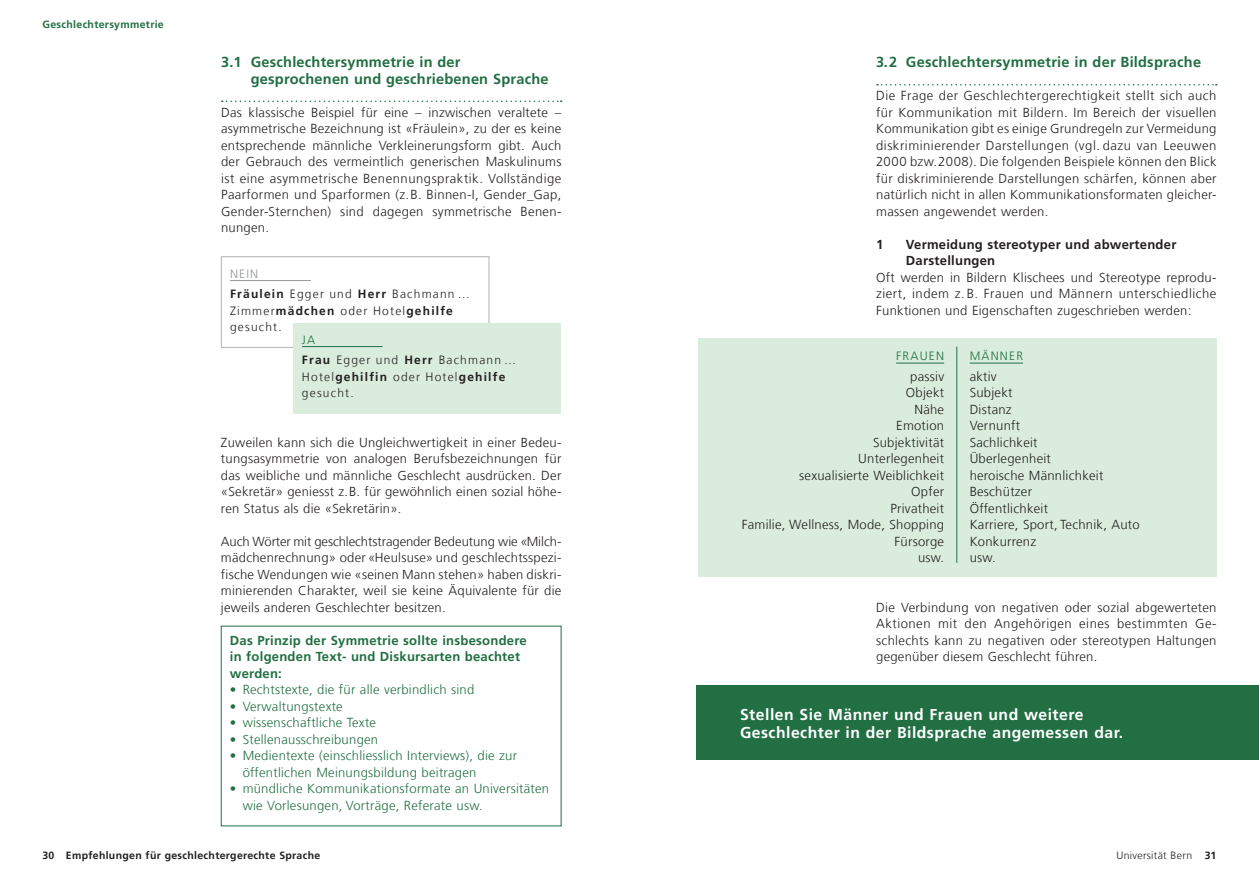
<style>
.page{position:relative;width:1259px;height:893px;background:#fff}
.page>*{position:absolute;margin:0;border:0;box-sizing:border-box;transform-origin:0 0}
.t1{font:700 15.75px/18.9px "Frutiger LT Com";letter-spacing:.03em;color:#fff}
.t2{font:700 14.55px/16.5px "Frutiger LT Com";letter-spacing:.015em;color:#216f42}
.t3{font:300 13.05px/16.5px "Frutiger LT Com";letter-spacing:.02em;color:#231f20;text-align:justify}
.t4{font:300 13.05px/16.5px "Frutiger LT Com";letter-spacing:.02em;color:#216f42}
.t5{font:700 13.05px/16.5px "Frutiger LT Com";letter-spacing:.02em;color:#216f42}
.t6{font:700 13.05px/16.5px "Frutiger LT Com";letter-spacing:.02em;color:#231f20}
.t7{font:300 12px/20.4px "Frutiger LT Com";letter-spacing:.1em;color:#231f20}
.t8{font:300 12px "Frutiger LT Com";letter-spacing:.1em;color:#216f42}
.t9{font:700 10.5px "Frutiger LT Com";letter-spacing:.03em;color:#231f20}
.t10{font:700 10.5px "Frutiger LT Com";letter-spacing:.03em;color:#216f42}
.t11{font:300 10.5px "Frutiger LT Com";letter-spacing:.03em;color:#231f20}
.s1{color:#939598}
.s2{font-weight:700}
.s3{color:#216f42}
</style>
<div class="page">
<svg style="left:222px;top:101px;width:340px;height:1px"></svg>
<hr style="left:230px;top:280px;width:81px;height:1px;background:#939598">
<div style="left:221px;top:257px;width:268px;height:91px;border:1px solid #b2b3b7"></div>
<div style="left:293px;top:323px;width:268px;height:91px;background:#daeddc"></div>
<hr style="left:302px;top:346px;width:80px;height:1px;background:#216f42">
<svg style="left:877px;top:84px;width:339px;height:2px"></svg>
<div style="left:697px;top:338px;width:519px;height:239px;background:#daeddc"></div>
<hr style="left:896px;top:363px;width:48px;height:1px;background:#216f42">
<hr style="left:969px;top:363px;width:54px;height:1px;background:#216f42">
<hr style="left:956px;top:347px;width:1px;height:216px;background:#216f42">
<div style="left:697px;top:686px;width:562px;height:74px;background:#216f42"></div>
<p class="t10" style="left:43px;top:18px;width:123px">Geschlechtersymmetrie</p>
<p class="t2" style="left:251px;top:54px;width:299px;text-indent:-30px">3.1 Geschlechtersymmetrie in der gesprochenen und geschriebenen Sprache</p>
<p class="t3" style="left:221px;top:104px;width:342px">Das klassische Beispiel für eine – inzwischen veraltete – asymmetrische Bezeichnung ist «Fräulein», zu der es keine entsprechende männliche Verkleinerungsform gibt. Auch der Gebrauch des vermeintlich generischen Maskulinums ist eine asymmetrische Benennungspraktik. Vollständige Paarformen und Sparformen (z.B. Binnen-I, Gender_Gap, Gender-Sternchen) sind dagegen symmetrische Benen&shy;nungen.</p>
<p class="t7" style="left:230px;top:263px;width:241px"><span class="s1">NEIN<br></span><span class="s2">Fräulein</span> Egger und <span class="s2">Herr</span> Bachmann …</p>
<p class="t7" style="left:230px;top:302px;width:224px;line-height:16.5px">Zimmer<span class="s2">mädchen</span> oder Hotel<span class="s2">gehilfe </span>gesucht.</p>
<p class="t7" style="left:302px;top:329px;width:216px"><span class="s3">JA<br></span><span class="s2">Frau</span> Egger und <span class="s2">Herr</span> Bachmann …</p>
<p class="t7" style="left:302px;top:368px;width:205px;line-height:16.5px">Hotel<span class="s2">gehilfin</span> oder Hotel<span class="s2">gehilfe </span>gesucht.</p>
<p class="t3" style="left:221px;top:434px;width:342px">Zuweilen kann sich die Ungleichwertigkeit in einer Bedeu&shy;tungsasymmetrie von analogen Berufsbezeichnungen für das weibliche und männliche Geschlecht ausdrücken. Der «Sekretär» geniesst z.B. für gewöhnlich einen sozial höhe&shy;ren Status als die «Sekretärin».</p>
<p class="t3" style="left:221px;top:533px;width:342px">Auch Wörter mit geschlechtstragender Bedeutung wie «Milch&shy;mädchenrechnung» oder «Heulsuse» und geschlechtsspezi&shy;fische Wendungen wie «seinen Mann stehen» haben diskri&shy;minierenden Charakter, weil sie keine Äquivalente für die jeweils anderen Geschlechter besitzen.</p>
<p class="t5" style="left:230px;top:632px;width:298px">Das Prinzip der Symmetrie sollte insbesondere in folgenden Text- und Diskursarten beachtet werden:</p>
<p class="t4" style="left:230px;top:681px;width:246px">• Rechtstexte, die für alle verbindlich sind</p>
<p class="t4" style="left:230px;top:698px;width:114px">• Verwaltungstexte</p>
<p class="t4" style="left:230px;top:714px;width:148px">• wissenschaftliche Texte</p>
<p class="t4" style="left:230px;top:731px;width:150px">• Stellenausschreibungen</p>
<p class="t4" style="left:243px;top:747px;width:276px;text-indent:-13px">• Medientexte (einschliesslich Interviews), die zur öffentlichen Meinungsbildung beitragen</p>
<p class="t4" style="left:243px;top:780px;width:308px;text-indent:-13px">• mündliche Kommunikationsformate an Universitäten wie Vorlesungen, Vorträge, Referate usw.</p>
<p class="t2" style="left:876px;top:54px;width:326px">3.2 Geschlechtersymmetrie in der Bildsprache</p>
<p class="t3" style="left:876px;top:87px;width:342px">Die Frage der Geschlechtergerechtigkeit stellt sich auch für Kommunikation mit Bildern. Im Bereich der visuellen Kommunikation gibt es einige Grundregeln zur Vermeidung diskriminierender Darstellungen (vgl. dazu van Leeuwen 2000 bzw. 2008). Die folgenden Beispiele können den Blick für diskriminierende Darstellungen schärfen, können aber natürlich nicht in allen Kommunikationsformaten gleicher&shy;massen angewendet werden.</p>
<p class="t6" style="left:876px;top:236px;width:9px">1</p>
<p class="t6" style="left:906px;top:236px;width:272px">Vermeidung stereotyper und abwertender<br>Darstellungen</p>
<p class="t3" style="left:876px;top:269px;width:342px">Oft werden in Bildern Klischees und Stereotype reprodu&shy;ziert, indem z.B. Frauen und Männern unterschiedliche Funktionen und Eigenschaften zugeschrieben werden:</p>
<p class="t8" style="left:896px;top:349px;width:50px">FRAUEN</p>
<p class="t3" style="left:742px;top:368px;width:204px;text-align:right">passiv<br>Objekt<br>Nähe<br>Emotion<br>Subjektivität<br>Unterlegenheit<br>sexualisierte Weiblichkeit<br>Opfer<br>Privatheit<br>Familie, Wellness, Mode, Shopping<br>Fürsorge<br>usw.</p>
<p class="t8" style="left:969px;top:349px;width:55px">MÄNNER</p>
<p class="t3" style="left:969px;top:368px;width:172px;text-align:left">aktiv<br>Subjekt<br>Distanz<br>Vernunft<br>Sachlichkeit<br>Überlegenheit<br>heroische Männlichkeit<br>Beschützer<br>Öffentlichkeit<br>Karriere, Sport, Technik, Auto<br>Konkurrenz<br>usw.</p>
<p class="t3" style="left:876px;top:599px;width:342px">Die Verbindung von negativen oder sozial abgewerteten Aktionen mit den Angehörigen eines bestimmten Ge&shy;schlechts kann zu negativen oder stereotypen Haltungen gegenüber diesem Geschlecht führen.</p>
<p class="t1" style="left:740px;top:705px;width:385px">Stellen Sie Männer und Frauen und weitere<br>Geschlechter in der Bildsprache angemessen dar.</p>
<p class="t9" style="left:43px;top:849px;width:279px">30 Empfehlungen für geschlechtergerechte Sprache</p>
<p class="t9" style="left:1204px;top:849px;width:13px">31</p>
<p class="t11" style="left:1116px;top:849px;width:77px">Universität Bern</p>
</div>
